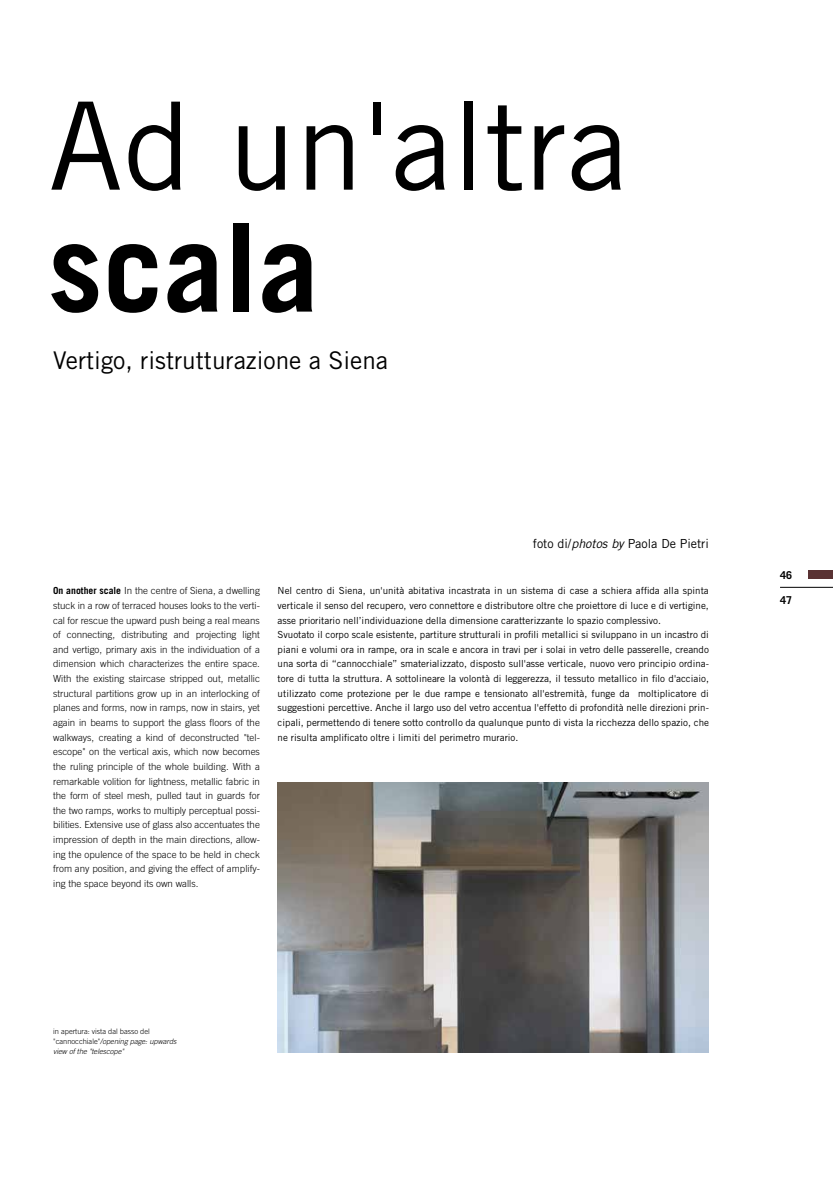
<style>
.page{position:relative;width:833px;height:1177px;background:#fff}
.page>*{position:absolute;margin:0;border:0;box-sizing:border-box;transform-origin:0 0}
.t1{font:121.88px "Trade Gothic LT Std";color:#000}
.t2{font:700 121.88px "Trade Gothic LT Std";color:#000}
.t3{font:24.38px "Trade Gothic LT Std";color:#000}
.t4{font:12.5px "Trade Gothic LT Std";color:#000}
.t5{font:700 10.88px "Trade Gothic LT Std";color:#000}
.t6{font:9.75px/14.6px "Trade Gothic LT Std";color:#000}
.t7{font:300 9.75px/14.6px "Trade Gothic LT Std";color:#000;text-align:justify}
.t8{font:300 7.5px/10px "Trade Gothic LT Std";color:#000}
.s1{font-weight:700}
.s2{font-style:italic}
.s3{font-weight:400;font-style:italic}
</style>
<div class="page">
<div style="left:808px;top:571px;width:25px;height:8px;background:#5a3233"></div>
<hr style="left:780px;top:587px;width:53px;height:1px;background:#000">
<img style="left:278px;top:782px;width:430px;height:270px">
<h1 class="t1" style="left:48px;top:73px;width:580px">Ad un'altra</h1>
<h1 class="t2" style="left:48px;top:193px;width:272px">scala</h1>
<h2 class="t3" style="left:53px;top:345px;width:336px">Vertigo, ristrutturazione a Siena</h2>
<p class="t7" style="left:53px;top:583px;width:208px"><span class="s1">On another scale</span> In the centre of Siena, a dwelling stuck in a row of terraced houses looks to the verti&shy;cal for rescue the upward push being a real means of connecting, distributing and projecting light and vertigo, primary axis in the individuation of a dimension which characterizes the entire space.<br>With the existing staircase stripped out, metallic structural partitions grow up in an interlocking of planes and forms, now in ramps, now in stairs, yet again in beams to support the glass floors of the walkways, creating a kind of deconstructed "tel&shy;escope" on the vertical axis, which now becomes the ruling principle of the whole building. With a remarkable volition for lightness, metallic fabric in the form of steel mesh, pulled taut in guards for the two ramps, works to multiply perceptual possi&shy;bilities. Extensive use of glass also accentuates the impression of depth in the main directions, allow&shy;ing the opulence of the space to be held in check from any position, and giving the effect of amplify&shy;ing the space beyond its own walls.</p>
<p class="t4" style="left:533px;top:535px;width:178px">foto di/<span class="s2">photos by</span> Paola De Pietri</p>
<p class="t6" style="left:278px;top:583px;width:433px">Nel centro di Siena, un'unità abitativa incastrata in un sistema di case a schiera affida alla spinta verticale il senso del recupero, vero connettore e distributore oltre che proiettore di luce e di vertigine, asse prioritario nell’individuazione della dimensione caratterizzante lo spazio complessivo.<br>Svuotato il corpo scale esistente, partiture strutturali in profili metallici si sviluppano in un incastro di piani e volumi ora in rampe, ora in scale e ancora in travi per i solai in vetro delle passerelle, creando una sorta di “cannocchiale” smaterializzato, disposto sull'asse verticale, nuovo vero principio ordina&shy;tore di tutta la struttura. A sottolineare la volontà di leggerezza, il tessuto metallico in filo d'acciaio, utilizzato come protezione per le due rampe e tensionato all'estremità, funge da moltiplicatore di suggestioni percettive. Anche il largo uso del vetro accentua l'effetto di profondità nelle direzioni prin&shy;cipali, permettendo di tenere sotto controllo da qualunque punto di vista la ricchezza dello spazio, che ne risulta amplificato oltre i limiti del perimetro murario.</p>
<p class="t8" style="left:53px;top:1026px;width:125px">in apertura: vista dal basso del "cannocchiale"<span class="s3">/</span><span class="s2">opening page: upwards view of the "telescope"</span></p>
<p class="t5" style="left:780px;top:568px;width:14px">46</p>
<p class="t5" style="left:780px;top:593px;width:14px">47</p>
</div>
